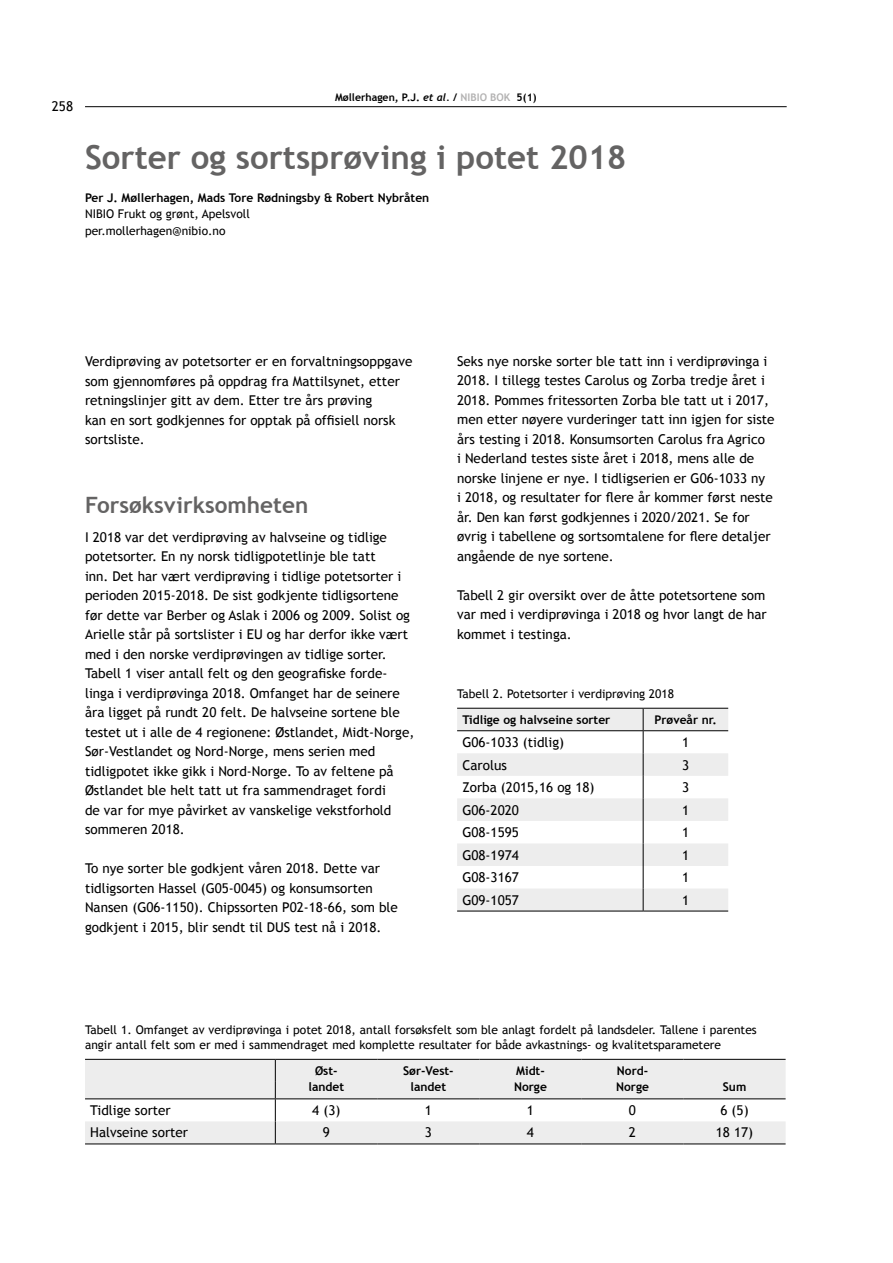
<style>
.page{position:relative;width:893px;height:1263px;background:#fff}
.page>*{position:absolute;margin:0;border:0;box-sizing:border-box;transform-origin:0 0}
.t1{font:700 33px "Trebuchet MS";color:#646363}
.t2{font:700 22.5px "Trebuchet MS";color:#646363}
.t3{font:13.5px/19.5px "Trebuchet MS";color:#000}
.t4{font:12px/16.5px "Trebuchet MS";color:#000}
.t5{font:700 12px "Trebuchet MS";color:#000}
.t6{font:700 10.5px "Trebuchet MS";color:#000}
.s1{font-family:"Trebuchet";font-style:italic}
.s2{color:#b3b2b2}
</style>
<div class="page">
<hr style="left:85px;top:106px;width:702px;height:1px;background:#000">
<svg style="left:457px;top:709px;width:271px;height:202px;fill:#ededed"></svg>
<hr style="left:457px;top:708px;width:186px;height:1px;background:#000">
<hr style="left:643px;top:708px;width:85px;height:1px;background:#000">
<hr style="left:457px;top:730px;width:186px;height:1px;background:#000">
<hr style="left:643px;top:730px;width:85px;height:1px;background:#000">
<hr style="left:457px;top:911px;width:186px;height:1px;background:#000">
<hr style="left:643px;top:911px;width:85px;height:1px;background:#000">
<svg style="left:643px;top:709px;width:1px;height:202px"></svg>
<svg style="left:85px;top:1060px;width:701px;height:83px;fill:#ededed"></svg>
<hr style="left:85px;top:1059px;width:190px;height:1px;background:#000">
<hr style="left:275px;top:1059px;width:102px;height:1px;background:#000">
<hr style="left:377px;top:1059px;width:102px;height:1px;background:#000">
<hr style="left:479px;top:1059px;width:102px;height:1px;background:#000">
<hr style="left:581px;top:1059px;width:103px;height:1px;background:#000">
<hr style="left:684px;top:1059px;width:102px;height:1px;background:#000">
<hr style="left:85px;top:1098px;width:190px;height:1px;background:#000">
<hr style="left:275px;top:1098px;width:102px;height:1px;background:#000">
<hr style="left:377px;top:1098px;width:102px;height:1px;background:#000">
<hr style="left:479px;top:1098px;width:102px;height:1px;background:#000">
<hr style="left:581px;top:1098px;width:103px;height:1px;background:#000">
<hr style="left:684px;top:1098px;width:102px;height:1px;background:#000">
<svg style="left:275px;top:1060px;width:1px;height:83px"></svg>
<hr style="left:85px;top:1143px;width:190px;height:1px;background:#000">
<hr style="left:275px;top:1143px;width:102px;height:1px;background:#000">
<hr style="left:377px;top:1143px;width:102px;height:1px;background:#000">
<hr style="left:479px;top:1143px;width:102px;height:1px;background:#000">
<hr style="left:581px;top:1143px;width:103px;height:1px;background:#000">
<hr style="left:684px;top:1143px;width:102px;height:1px;background:#000">
<p class="t3" style="left:52px;top:97px;width:23px">258</p>
<p class="t6" style="left:335px;top:91px;width:203px">Møllerhagen, P.J. <span class="s1">et al.</span> / <span class="s2">NIBIO BOK</span> 5(1)</p>
<h1 class="t1" style="left:85px;top:137px;width:543px">Sorter og sortsprøving i potet 2018</h1>
<p class="t5" style="left:85px;top:190px;width:346px">Per J. Møllerhagen, Mads Tore Rødningsby &amp; Robert Nybråten</p>
<p class="t4" style="left:85px;top:206px;width:166px">NIBIO Frukt og grønt, Apelsvoll per.mollerhagen@nibio.no</p>
<p class="t3" style="left:85px;top:352px;width:329px">Verdiprøving av potetsorter er en forvaltningsoppgave som gjennomføres på oppdrag fra Mattilsynet, etter retningslinjer gitt av dem. Etter tre års prøving<br>kan en sort godkjennes for opptak på offisiell norsk sortsliste.</p>
<h2 class="t2" style="left:85px;top:491px;width:225px">Forsøksvirksomheten</h2>
<p class="t3" style="left:85px;top:527px;width:331px">I 2018 var det verdiprøving av halvseine og tidlige potetsorter. En ny norsk tidligpotetlinje ble tatt<br>inn. Det har vært verdiprøving i tidlige potetsorter i perioden 2015-2018. De sist godkjente tidligsortene før dette var Berber og Aslak i 2006 og 2009. Solist og Arielle står på sortslister i EU og har derfor ikke vært med i den norske verdiprøvingen av tidlige sorter.<br>Tabell 1 viser antall felt og den geografiske forde&shy;linga i verdiprøvinga 2018. Omfanget har de seinere åra ligget på rundt 20 felt. De halvseine sortene ble testet ut i alle de 4 regionene: Østlandet, Midt-Norge, Sør-Vestlandet og Nord-Norge, mens serien med tidligpotet ikke gikk i Nord-Norge. To av feltene på Østlandet ble helt tatt ut fra sammendraget fordi<br>de var for mye påvirket av vanskelige vekstforhold sommeren 2018.</p>
<p class="t3" style="left:85px;top:859px;width:314px">To nye sorter ble godkjent våren 2018. Dette var tidligsorten Hassel (G05-0045) og konsumsorten Nansen (G06-1150). Chipssorten P02-18-66, som ble godkjent i 2015, blir sendt til DUS test nå i 2018.</p>
<p class="t3" style="left:457px;top:352px;width:319px">Seks nye norske sorter ble tatt inn i verdiprøvinga i 2018. I tillegg testes Carolus og Zorba tredje året i 2018. Pommes fritessorten Zorba ble tatt ut i 2017, men etter nøyere vurderinger tatt inn igjen for siste års testing i 2018. Konsumsorten Carolus fra Agrico<br>i Nederland testes siste året i 2018, mens alle de norske linjene er nye. I tidligserien er G06-1033 ny<br>i 2018, og resultater for flere år kommer først neste år. Den kan først godkjennes i 2020/2021. Se for øvrig i tabellene og sortsomtalene for flere detaljer angående de nye sortene.</p>
<p class="t3" style="left:457px;top:585px;width:311px">Tabell 2 gir oversikt over de åtte potetsortene som var med i verdiprøvinga i 2018 og hvor langt de har kommet i testinga.</p>
<p class="t4" style="left:457px;top:685px;width:218px">Tabell 2. Potetsorter i verdiprøving 2018</p>
<p class="t5" style="left:462px;top:712px;width:150px">Tidlige og halvseine sorter</p>
<p class="t5" style="left:654px;top:712px;width:64px">Prøveår nr.</p>
<p class="t3" style="left:462px;top:733px;width:103px">G06-1033 (tidlig)</p>
<p class="t3" style="left:682px;top:733px;width:9px">1</p>
<p class="t3" style="left:462px;top:755px;width:46px">Carolus</p>
<p class="t3" style="left:682px;top:755px;width:9px">3</p>
<p class="t3" style="left:462px;top:778px;width:134px">Zorba (2015,16 og 18)</p>
<p class="t3" style="left:682px;top:778px;width:9px">3</p>
<p class="t3" style="left:462px;top:800px;width:58px">G06-2020</p>
<p class="t3" style="left:682px;top:800px;width:9px">1</p>
<p class="t3" style="left:462px;top:823px;width:58px">G08-1595</p>
<p class="t3" style="left:682px;top:823px;width:9px">1</p>
<p class="t3" style="left:462px;top:845px;width:58px">G08-1974</p>
<p class="t3" style="left:682px;top:845px;width:9px">1</p>
<p class="t3" style="left:462px;top:868px;width:58px">G08-3167</p>
<p class="t3" style="left:682px;top:868px;width:9px">1</p>
<p class="t3" style="left:462px;top:890px;width:58px">G09-1057</p>
<p class="t3" style="left:682px;top:890px;width:9px">1</p>
<p class="t4" style="left:85px;top:1022px;width:673px;line-height:15px">Tabell 1. Omfanget av verdiprøvinga i potet 2018, antall forsøksfelt som ble anlagt fordelt på landsdeler. Tallene i parentes angir antall felt som er med i sammendraget med komplette resultater for både avkastnings- og kvalitetsparametere</p>
<p class="t5" style="left:315px;top:1063px;width:24px">Øst-</p>
<p class="t5" style="left:403px;top:1063px;width:52px">Sør-Vest-</p>
<p class="t5" style="left:516px;top:1063px;width:30px">Midt-</p>
<p class="t5" style="left:617px;top:1063px;width:33px">Nord-</p>
<p class="t5" style="left:309px;top:1079px;width:37px">landet</p>
<p class="t5" style="left:411px;top:1079px;width:37px">landet</p>
<p class="t5" style="left:514px;top:1079px;width:34px">Norge</p>
<p class="t5" style="left:616px;top:1079px;width:34px">Norge</p>
<p class="t5" style="left:723px;top:1079px;width:25px">Sum</p>
<p class="t3" style="left:90px;top:1101px;width:82px">Tidlige sorter</p>
<p class="t3" style="left:312px;top:1101px;width:30px">4 (3)</p>
<p class="t3" style="left:425px;top:1101px;width:9px">1</p>
<p class="t3" style="left:527px;top:1101px;width:9px">1</p>
<p class="t3" style="left:629px;top:1101px;width:9px">0</p>
<p class="t3" style="left:720px;top:1101px;width:30px">6 (5)</p>
<p class="t3" style="left:90px;top:1123px;width:99px">Halvseine sorter</p>
<p class="t3" style="left:323px;top:1123px;width:9px">9</p>
<p class="t3" style="left:425px;top:1123px;width:9px">3</p>
<p class="t3" style="left:527px;top:1123px;width:9px">4</p>
<p class="t3" style="left:629px;top:1123px;width:9px">2</p>
<p class="t3" style="left:716px;top:1123px;width:39px">18 17)</p>
</div>
